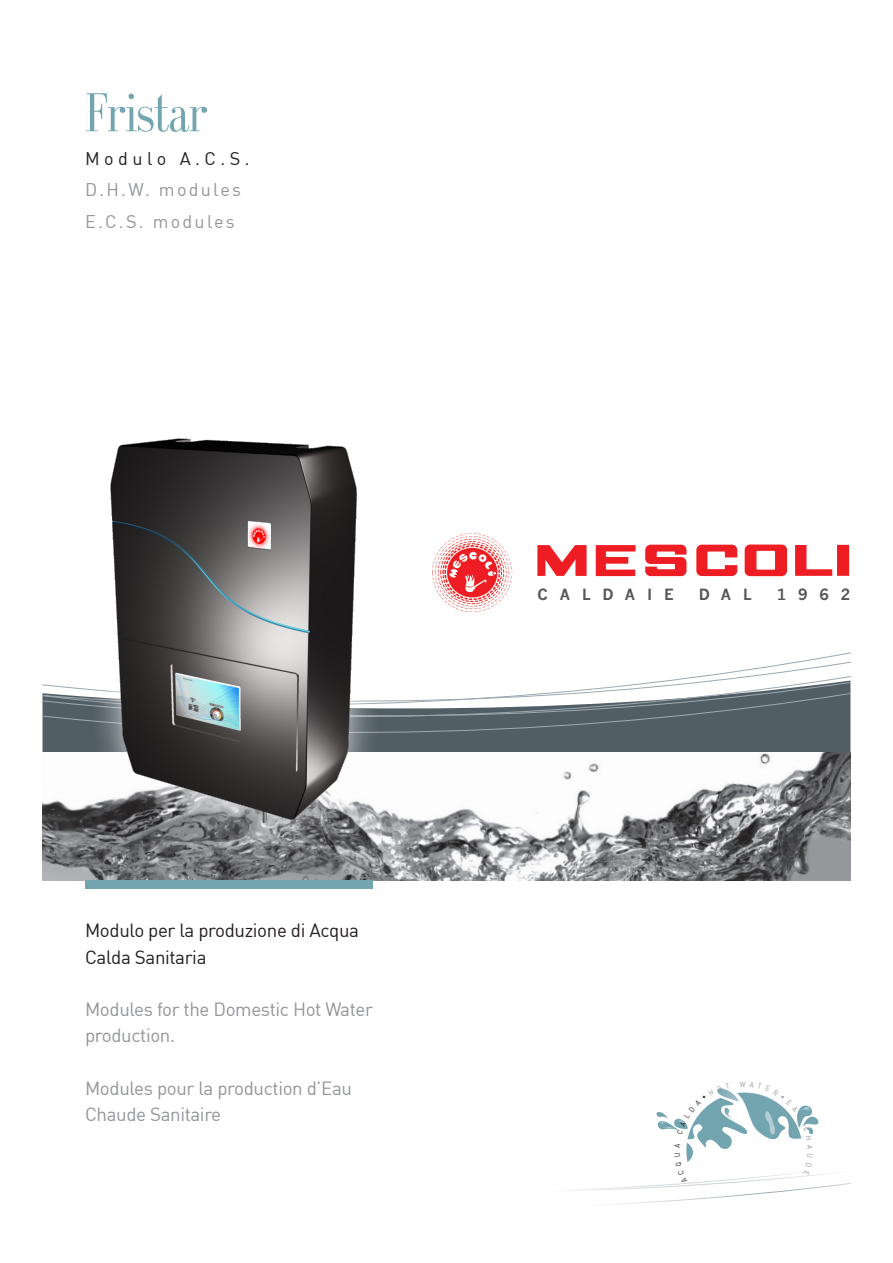
<style>
.page{position:relative;width:893px;height:1263px;background:#fff}
.page>*{position:absolute;margin:0;border:0;box-sizing:border-box;transform-origin:0 0}
.t1{font:60px "Triste";letter-spacing:-.025em;color:#73a5b1}
.t2{font:18.75px/26.2px "DIN";letter-spacing:-.02em;color:#939598}
.t3{font:18.75px/26.2px "DIN";letter-spacing:-.02em;color:#231f20}
.t4{font:18px/31px "DIN";letter-spacing:.125em;color:#939598}
.t5{font:18px "DIN";letter-spacing:.25em;color:#231f20}
.t6{font:700 15.15px "News Gothic";letter-spacing:.785em;color:#57585a}
</style>
<div class="page">
<svg style="left:43px;top:652px;width:807px;height:101px"></svg>
<svg style="left:572px;top:1173px;width:278px;height:32px"></svg>
<img style="left:43px;top:753px;width:807px;height:127px">
<div style="left:85px;top:880px;width:287px;height:9px;background:#73a5b1"></div>
<svg style="left:537px;top:544px;width:312px;height:32px"></svg>
<img style="left:432px;top:533px;width:80px;height:80px">
<div style="left:80px;top:409px;width:307px;height:441px;background:#fff;opacity:.8"></div>
<img style="left:85px;top:419px;width:294px;height:404px">
<svg style="left:655px;top:1088px;width:164px;height:95px"></svg>
<h1 class="t1" style="left:85px;top:85px;width:124px">Fristar</h1>
<p class="t5" style="left:85px;top:148px;width:166px">Modulo A.C.S.</p>
<p class="t4" style="left:85px;top:174px;width:158px">D.H.W. modules<br>E.C.S. modules</p>
<p class="t3" style="left:85px;top:917px;width:276px">Modulo per la produzione di Acqua<br>Calda Sanitaria</p>
<p class="t2" style="left:85px;top:996px;width:289px">Modules for the Domestic Hot Water production.</p>
<p class="t2" style="left:85px;top:1074px;width:268px">Modules pour la production d’Eau<br>Chaude Sanitaire</p>
<p class="t6" style="left:537px;top:585px;width:138px">CALDAIE</p>
<p class="t6" style="left:699px;top:585px;width:55px">DAL</p>
<p class="t6" style="left:777px;top:585px;width:75px">1962</p>
</div>
